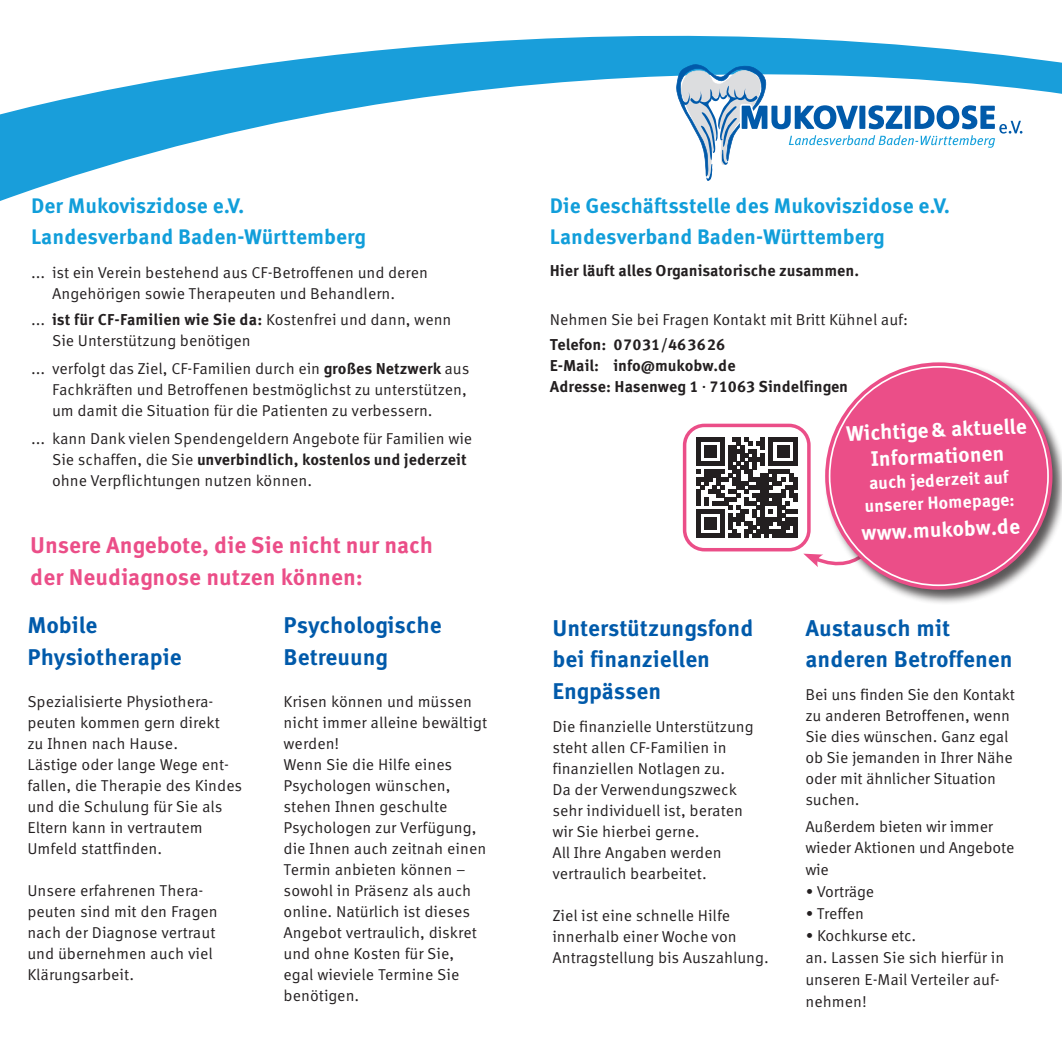
<style>
.page{position:relative;width:1062px;height:1062px;background:#fff}
.page>*{position:absolute;margin:0;border:0;box-sizing:border-box;transform-origin:0 0}
.t1{font:700 22.75px/31.5px "Meta Corr Pro";color:#015aaa}
.fließ{font:700 22.75px/31.5px "Meta Corr Pro";color:#eb4e88}
.fließ-2{font:700 21px/31.5px "Meta Corr Pro";color:#119eda}
.fließ-3{font:700 21px/26.2px "Meta Corr Pro";color:#fff;text-align:center}
.fließ-4{font:700 17.5px/22.8px "Meta Corr Pro";color:#fff;text-align:center}
.fließ-5{font:15.75px/21px "Meta Corr Pro";color:#231f20}
.fließ-6{font:700 15.75px "Meta Corr Pro";color:#231f20}
.fließ-7{font:15.75px "Meta Corr Pro";letter-spacing:-.02em;color:#231f20}
.s1{font-weight:700}
.s2{font-family:"Times"}
</style>
<div class="page">
<svg style="left:0;top:36px;width:1062px;height:165px"></svg>
<svg style="left:676px;top:64px;width:346px;height:117px"></svg>
<svg style="left:803px;top:526px;width:20px;height:41px"></svg>
<svg style="left:696px;top:437px;width:101px;height:101px"></svg>
<div style="left:683px;top:423px;width:127px;height:128px;border:4px solid #eb4e88;border-radius:20px"></div>
<div style="left:823px;top:361px;width:239px;height:244px;background:#231f20;opacity:.75"></div>
<div style="left:825px;top:362px;width:227px;height:227px;background:#eb4e88;border-radius:50%"></div>
<p class="fließ-2" style="left:31px;top:188px;width:336px">Der Mukoviszidose e.V.<br>Landesverband Baden-Württemberg</p>
<p class="fließ-5" style="left:31px;top:261px;width:398px">... ist ein Verein bestehend aus CF-Betroffenen und deren</p>
<p class="fließ-5" style="left:52px;top:282px;width:345px">Angehörigen sowie Therapeuten und Behandlern.</p>
<p class="fließ-5" style="left:52px;top:308px;width:401px;text-indent:-21px">... <span class="s1">ist für CF-Familien wie Sie da:</span> Kostenfrei und dann, wenn<br>Sie Unterstützung benötigen</p>
<p class="fließ-5" style="left:31px;top:357px;width:440px">... verfolgt das Ziel, CF-Familien durch ein <span class="s1">großes Netzwerk</span> aus</p>
<p class="fließ-5" style="left:52px;top:378px;width:416px">Fachkräften und Betroffenen bestmöglichst zu unterstützen, um damit die Situation für die Patienten zu verbessern.</p>
<p class="fließ-5" style="left:52px;top:427px;width:422px;text-indent:-21px">... kann Dank vielen Spendengeldern Angebote für Familien wie<br>Sie schaffen, die Sie <span class="s1">unverbindlich, kostenlos und jederzeit </span>ohne Verpflichtungen nutzen können.</p>
<p class="fließ" style="left:30px;top:528px;width:404px">Unsere Angebote, die Sie nicht nur nach der Neudiagnose nutzen können:</p>
<p class="t1" style="left:27px;top:608px;width:156px">Mobile<br>Physiotherapie</p>
<p class="fließ-5" style="left:27px;top:689px;width:216px">Spezialisierte Physiothera&shy;peuten kommen gern direkt<br>zu Ihnen nach Hause.<br>Lästige oder lange Wege ent&shy;fallen, die Therapie des Kindes und die Schulung für Sie als<br>Eltern kann in vertrautem<br>Umfeld stattfinden.</p>
<p class="fließ-5" style="left:27px;top:878px;width:192px">Unsere erfahrenen Thera&shy;peuten sind mit den Fragen nach der Diagnose vertraut und übernehmen auch viel<br>Klärungsarbeit.</p>
<p class="t1" style="left:284px;top:608px;width:160px">Psychologische<br>Betreuung</p>
<p class="fließ-5" style="left:284px;top:689px;width:205px">Krisen können und müssen nicht immer alleine bewältigt werden!</p>
<p class="fließ-5" style="left:284px;top:752px;width:204px">Wenn Sie die Hilfe eines<br>Psychologen wünschen, stehen Ihnen geschulte<br>Psychologen zur Verfügung, die Ihnen auch zeitnah einen<br>Termin anbieten können – sowohl in Präsenz als auch online. Natürlich ist dieses<br>Angebot vertraulich, diskret und ohne Kosten für Sie, egal wieviele Termine Sie benötigen.</p>
<p class="fließ-2" style="left:550px;top:188px;width:402px">Die Geschäftsstelle des Mukoviszidose e.V.<br>Landesverband Baden-Württemberg</p>
<p class="fließ-6" style="left:550px;top:258px;width:311px">Hier läuft alles Organisatorische zusammen.</p>
<p class="fließ-5" style="left:550px;top:308px;width:360px">Nehmen Sie bei Fragen Kontakt mit Britt Kühnel auf:</p>
<p class="fließ-6" style="left:550px;top:332px;width:177px">Telefon: 07031/463626</p>
<p class="fließ-6" style="left:550px;top:353px;width:187px">E-Mail: info@mukobw.de</p>
<p class="fließ-6" style="left:550px;top:374px;width:300px">Adresse: Hasenweg 1 <span class="s2">·</span> 71063 Sindelfingen</p>
<p class="t1" style="left:552px;top:610px;width:203px">Unterstützungsfond bei finanziellen<br>Engpässen</p>
<p class="fließ-5" style="left:552px;top:715px;width:203px">Die finanzielle Unterstützung steht allen CF-Familien in finanziellen Notlagen zu.</p>
<p class="fließ-5" style="left:552px;top:778px;width:192px">Da der Verwendungszweck sehr individuell ist, beraten wir Sie hierbei gerne.<br>All Ihre Angaben werden vertraulich bearbeitet.</p>
<p class="fließ-5" style="left:552px;top:904px;width:179px">Ziel ist eine schnelle Hilfe</p>
<p class="fließ-5" style="left:552px;top:925px;width:186px">innerhalb einer Woche von</p>
<p class="fließ-5" style="left:552px;top:946px;width:218px">Antragstellung bis Auszahlung.</p>
<p class="fließ-3" style="left:845px;top:418px;width:182px;rotate:-2deg">Wichtige&amp; aktuelle<br>Informationen</p>
<p class="fließ-4" style="left:862px;top:471px;width:152px;rotate:-3deg">auch jederzeit auf unserer Homepage:</p>
<p class="fließ-3" style="left:861px;top:518px;width:160px;rotate:-2deg">www.mukobw.de</p>
<p class="t1" style="left:805px;top:610px;width:209px">Austausch mit anderen Betroffenen</p>
<p class="fließ-5" style="left:805px;top:683px;width:211px">Bei uns finden Sie den Kontakt zu anderen Betroffenen, wenn<br>Sie dies wünschen. Ganz egal ob Sie jemanden in Ihrer Nähe oder mit ähnlicher Situation suchen.</p>
<p class="fließ-5" style="left:805px;top:814px;width:189px">Außerdem bieten wir immer</p>
<p class="fließ-5" style="left:805px;top:836px;width:210px;line-height:21.9px">wieder Aktionen und Angebote wie</p>
<p class="fließ-7" style="left:805px;top:879px;width:70px">• Vorträge</p>
<p class="fließ-5" style="left:805px;top:902px;width:60px">• Treffen</p>
<p class="fließ-5" style="left:805px;top:923px;width:200px;line-height:21.9px">• Kochkurse etc.<br>an. Lassen Sie sich hierfür in unseren E-Mail Verteiler auf&shy;nehmen!</p>
</div>
